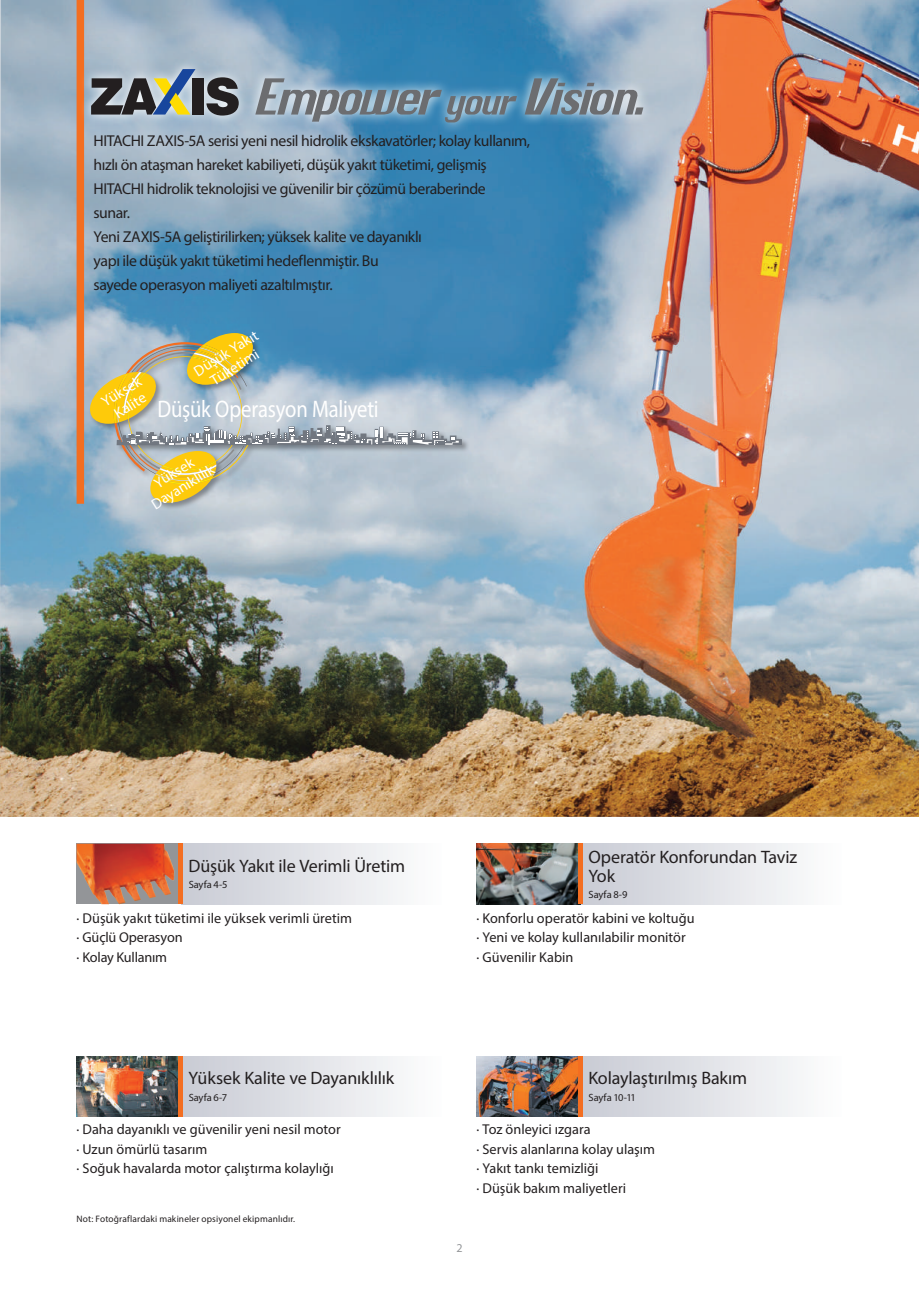
<style>
.page{position:relative;width:919px;height:1289px;background:#fff}
.page>*{position:absolute;margin:0;border:0;box-sizing:border-box;transform-origin:0 0}
.t1{font:24px "Myriad Pro";letter-spacing:-.01em;color:#fff;scale:.86 1}
.t2{font:18px/19.5px "Myriad Pro";letter-spacing:-.01em;color:#231f20}
.t3{font:15.75px/24px "Myriad Pro";letter-spacing:-.03em;color:#231f20}
.t4{font:15px/16.5px "Myriad Pro";color:#fff;text-align:center}
.t5{font:14.25px/19.5px "Myriad Pro";color:#231f20}
.t6{font:12px "Myriad Pro";color:#939598}
.t7{font:10.5px "Myriad Pro";letter-spacing:-.005em;color:#231f20}
.t8{font:9.3px "Myriad Pro";letter-spacing:.015em;color:#231f20}
</style>
<div class="page">
<img style="left:0;top:0;width:918px;height:816px">
<img style="left:476px;top:1056px;width:102px;height:60px">
<div style="left:581px;top:1056px;width:261px;height:60px;background:linear-gradient(to right,#c8cbd4,#fdfefe)"></div>
<hr style="left:578px;top:1056px;width:4px;height:60px;background:#f36e21">
<img style="left:476px;top:843px;width:102px;height:61px">
<div style="left:581px;top:843px;width:261px;height:61px;background:linear-gradient(to right,#c8cbd4,#fdfefe)"></div>
<hr style="left:578px;top:843px;width:4px;height:61px;background:#f36e21">
<img style="left:77px;top:1056px;width:102px;height:60px">
<div style="left:181px;top:1056px;width:261px;height:60px;background:linear-gradient(to right,#c8cbd4,#fdfefe)"></div>
<hr style="left:179px;top:1056px;width:4px;height:60px;background:#f36e21">
<div style="left:77px;top:843px;width:104px;height:61px;background:linear-gradient(to bottom,#939598,#939598)"></div>
<img style="left:77px;top:843px;width:97px;height:61px">
<div style="left:181px;top:843px;width:261px;height:61px;background:linear-gradient(to right,#c8cbd4,#fdfefe)"></div>
<hr style="left:179px;top:843px;width:4px;height:61px;background:#f36e21">
<div style="left:77px;top:0;width:7px;height:504px;background:#f36e21"></div>
<svg style="left:83px;top:58px;width:571px;height:76px"></svg>
<svg style="left:206px;top:77px;width:33px;height:39px"></svg>
<div style="left:192px;top:78px;width:11px;height:37px;background:#231f20"></div>
<svg style="left:91px;top:69px;width:104px;height:46px"></svg>
<svg style="left:524px;top:78px;width:119px;height:37px"></svg>
<svg style="left:255px;top:78px;width:262px;height:44px"></svg>
<div style="left:89px;top:332px;width:381px;height:178px;background:#231f20;opacity:.4"></div>
<svg style="left:90px;top:333px;width:372px;height:169px"></svg>
<p class="t3" style="left:94px;top:128px;width:438px">HITACHI ZAXIS-5A serisi yeni nesil hidrolik ekskavatörler; kolay kullanım, hızlı ön ataşman hareket kabiliyeti, düşük yakıt tüketimi, gelişmiş HITACHI hidrolik teknolojisi ve güvenilir bir çözümü beraberinde<br>sunar.<br>Yeni ZAXIS-5A geliştirilirken; yüksek kalite ve dayanıklı<br>yapı ile düşük yakıt tüketimi hedeflenmiştir. Bu<br>sayede operasyon maliyeti azaltılmıştır.</p>
<p class="t4" style="left:98px;top:396px;width:45px;rotate:-32deg">Yüksek<br>Kalite</p>
<p class="t4" style="left:191px;top:365px;width:74px;rotate:-32deg">Düşük Yakıt<br>Tüketimi</p>
<h1 class="t1" style="left:157px;top:394px;width:259px">Düşük Operasyon Maliyeti</h1>
<p class="t4" style="left:139px;top:484px;width:73px;rotate:-32deg">Yüksek<br>Dayanıklılık</p>
<p class="t2" style="left:188px;top:856px;width:218px">Düşük Yakıt ile Verimli Üretim</p>
<p class="t7" style="left:189px;top:878px;width:40px">Sayfa 4-5</p>
<p class="t5" style="left:77px;top:908px;width:277px">∙ Düşük yakıt tüketimi ile yüksek verimli üretim ∙ Güçlü Operasyon<br>∙ Kolay Kullanım</p>
<p class="t2" style="left:188px;top:1068px;width:207px">Yüksek Kalite ve Dayanıklılık</p>
<p class="t7" style="left:189px;top:1090px;width:40px">Sayfa 6-7</p>
<p class="t5" style="left:77px;top:1119px;width:265px">∙ Daha dayanıklı ve güvenilir yeni nesil motor ∙ Uzun ömürlü tasarım<br>∙ Soğuk havalarda motor çalıştırma kolaylığı</p>
<p class="t8" style="left:77px;top:1213px;width:220px">Not: Fotoğraflardaki makineler opsiyonel ekipmanlıdır.</p>
<p class="t2" style="left:588px;top:846px;width:210px">Operatör Konforundan Taviz<br>Yok</p>
<p class="t7" style="left:588px;top:887px;width:40px">Sayfa 8-9</p>
<p class="t5" style="left:476px;top:908px;width:220px">∙ Konforlu operatör kabini ve koltuğu ∙ Yeni ve kolay kullanılabilir monitör<br>∙ Güvenilir Kabin</p>
<p class="t2" style="left:588px;top:1068px;width:160px">Kolaylaştırılmış Bakım</p>
<p class="t7" style="left:588px;top:1090px;width:49px">Sayfa 10-11</p>
<p class="t5" style="left:476px;top:1119px;width:180px">∙ Toz önleyici ızgara<br>∙ Servis alanlarına kolay ulaşım ∙ Yakıt tankı temizliği<br>∙ Düşük bakım maliyetleri</p>
<p class="t6" style="left:456px;top:1240px;width:8px">2</p>
</div>
